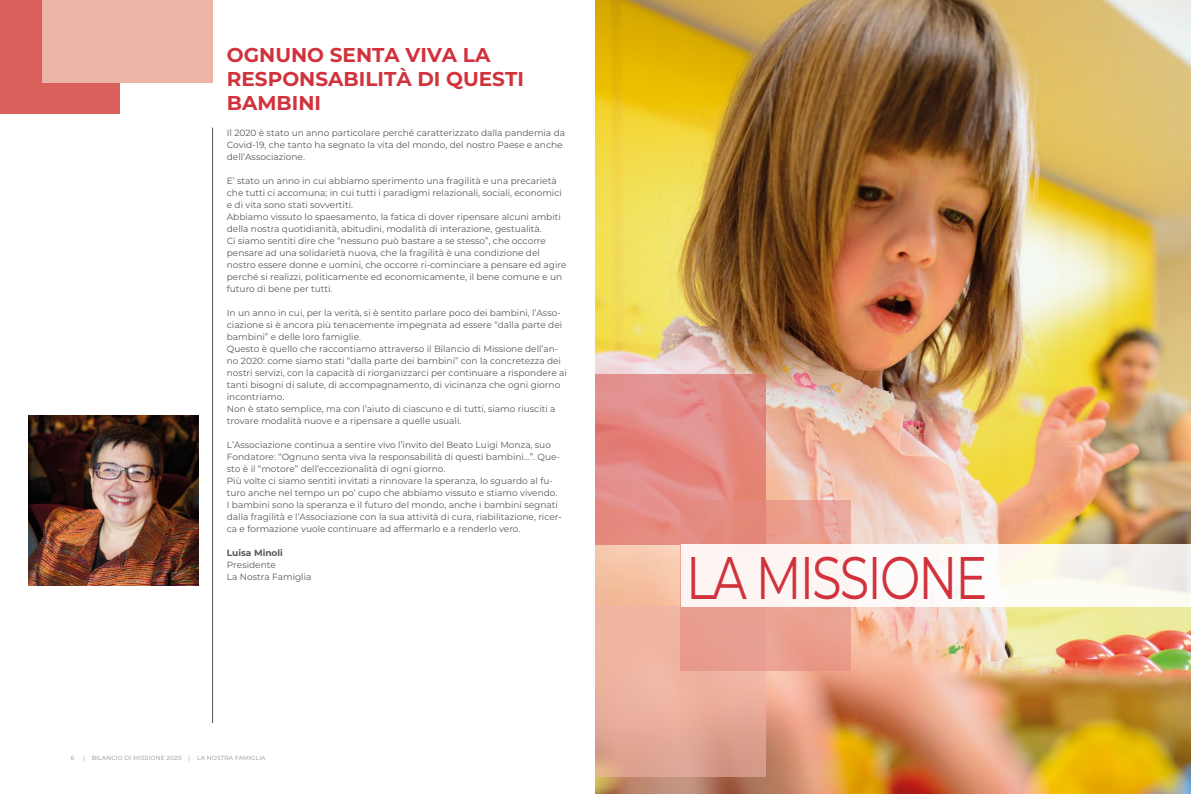
<style>
.page{position:relative;width:1191px;height:794px;background:#fff}
.page>*{position:absolute;margin:0;border:0;box-sizing:border-box;transform-origin:0 0}
.t1{font:60px "Montserrat";letter-spacing:-.04em;color:#d1323c;scale:.8 1}
.t2{font:700 20px/24px "Montserrat";color:#d1323c}
.t3{font:9px/12px "Montserrat";color:#575756}
.t4{font:700 9px "Montserrat";color:#575756}
.t5{font:6px "Montserrat";letter-spacing:.02em;color:#909090}
</style>
<div class="page">
<hr style="left:212px;top:128px;width:1px;height:595px;background:#575756">
<img style="left:595px;top:0;width:596px;height:794px">
<div style="left:595px;top:607px;width:170px;height:170px;background:linear-gradient(to bottom,#f6bba6,#dca290)"></div>
<svg style="left:595px;top:374px;width:170px;height:170px;background:#e38a84"></svg>
<svg style="left:680px;top:500px;width:170px;height:170px;background:#e89a8b"></svg>
<div style="left:680px;top:544px;width:511px;height:63px;background:linear-gradient(to right,#fff8f7,#f6f6ef)"></div>
<img style="left:29px;top:415px;width:169px;height:170px">
<div style="left:0;top:0;width:119px;height:113px;background:#da615b"></div>
<div style="left:42px;top:0;width:170px;height:82px;background:#edb4a9"></div>
<h2 class="t2" style="left:227px;top:42px;width:298px">OGNUNO SENTA VIVA LA<br>RESPONSABILITÀ DI QUESTI<br>BAMBINI</h2>
<p class="t3" style="left:227px;top:127px;width:340px">Il 2020 è stato un anno particolare perché caratterizzato dalla pandemia da<br>Covid-19, che tanto ha segnato la vita del mondo, del nostro Paese e anche dell’Associazione.</p>
<p class="t3" style="left:227px;top:175px;width:341px">E’ stato un anno in cui abbiamo sperimento una fragilità e una precarietà che tutti ci accomuna; in cui tutti i paradigmi relazionali, sociali, economici e di vita sono stati sovvertiti.<br>Abbiamo vissuto lo spaesamento, la fatica di dover ripensare alcuni ambiti della nostra quotidianità, abitudini, modalità di interazione, gestualità.<br>Ci siamo sentiti dire che “nessuno può bastare a se stesso”, che occorre pensare ad una solidarietà nuova, che la fragilità è una condizione del nostro essere donne e uomini, che occorre ri-cominciare a pensare ed agire perché si realizzi, politicamente ed economicamente, il bene comune e un futuro di bene per tutti.</p>
<p class="t3" style="left:227px;top:307px;width:342px">In un anno in cui, per la verità, si è sentito parlare poco dei bambini, l’Asso&shy;ciazione si è ancora più tenacemente impegnata ad essere “dalla parte dei bambini” e delle loro famiglie.<br>Questo è quello che raccontiamo attraverso il Bilancio di Missione dell’an&shy;no 2020: come siamo stati “dalla parte dei bambini” con la concretezza dei nostri servizi, con la capacità di riorganizzarci per continuare a rispondere ai tanti bisogni di salute, di accompagnamento, di vicinanza che ogni giorno incontriamo.<br>Non è stato semplice, ma con l’aiuto di ciascuno e di tutti, siamo riusciti a trovare modalità nuove e a ripensare a quelle usuali.</p>
<p class="t3" style="left:227px;top:439px;width:336px">L’Associazione continua a sentire vivo l’invito del Beato Luigi Monza, suo Fondatore: “Ognuno senta viva la responsabilità di questi bambini…”. Que&shy;sto è il “motore” dell’eccezionalità di ogni giorno.<br>Più volte ci siamo sentiti invitati a rinnovare la speranza, lo sguardo al fu&shy;turo anche nel tempo un po’ cupo che abbiamo vissuto e stiamo vivendo.<br>I bambini sono la speranza e il futuro del mondo, anche i bambini segnati dalla fragilità e l’Associazione con la sua attività di cura, riabilitazione, ricer&shy;ca e formazione vuole continuare ad affermarlo e a renderlo vero.</p>
<p class="t4" style="left:227px;top:547px;width:58px">Luisa Minoli</p>
<p class="t3" style="left:227px;top:559px;width:86px">Presidente<br>La Nostra Famiglia</p>
<p class="t5" style="left:71px;top:754px;width:5px">6</p>
<p class="t5" style="left:83px;top:754px;width:184px">| BILANCIO DI MISSIONE 2020 | LA NOSTRA FAMIGLIA</p>
<h1 class="t1" style="left:686px;top:536px;width:378px">LA MISSIONE</h1>
</div>
